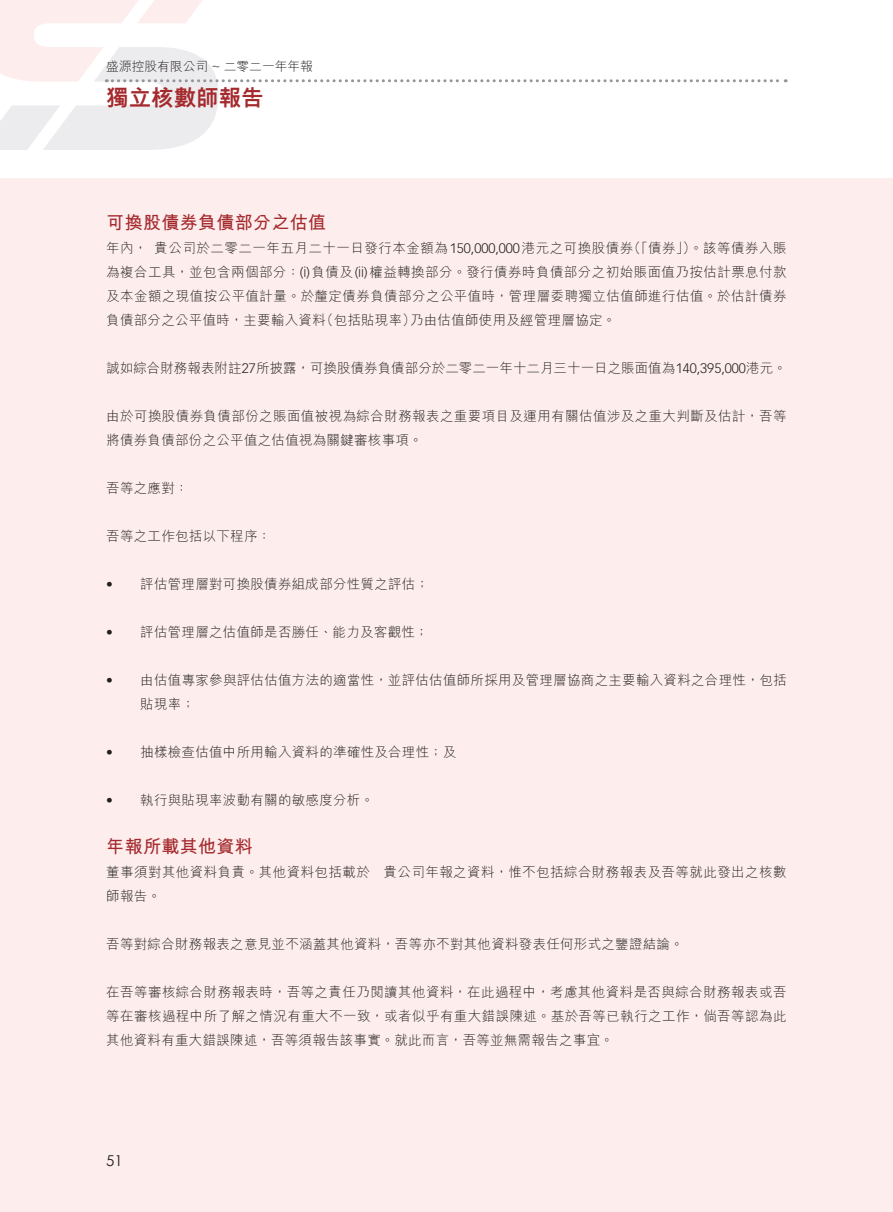
<style>
.page{position:relative;width:893px;height:1212px;background:#fff}
.page>*{position:absolute;margin:0;border:0;box-sizing:border-box;transform-origin:0 0}
.t1{font:800 22.5px "M Hei HK";color:#a52a2e}
.t2{font:700 18px "M Hei HK";letter-spacing:.02em;color:#a52a2e}
.t3{font:15px "Century Gothic";color:#231f20}
.t4{font:300 13.5px/24px "M Hei HK";letter-spacing:.02em;color:#231f20}
.t5{font:300 13.5px "M Hei HK";color:#231f20}
.t6{font:300 13.5px "M Hei HK";letter-spacing:.04em;color:#231f20}
.t7{font:300 13.5px "Vectora LT Std";color:#231f20}
.t8{font:300 12.75px "M Hei HK";color:#231f20}
.s1{font-family:"Vectora LT Std"}
</style>
<div class="page">
<div style="left:0;top:179px;width:893px;height:1033px;background:#fdeeed"></div>
<svg style="left:0;top:0;width:786px;height:150px"></svg>
<p class="t8" style="left:106px;top:60px;width:208px">盛源控股有限公司 ~ 二零二一年年報</p>
<h1 class="t1" style="left:106px;top:87px;width:159px">獨立核數師報告</h1>
<h2 class="t2" style="left:106px;top:209px;width:221px">可換股債券負債部分之估值</h2>
<p class="t6" style="left:628px;top:241px;width:161px">（「債券」）。該等債券入賬</p>
<p class="t6" style="left:154px;top:241px;width:480px">貴公司於二零二一年五月二十一日發行本金額為<span class="s1">150,000,000</span>港元之可換股債券</p>
<p class="t4" style="left:106px;top:236px;width:43px">年內，</p>
<p class="t4" style="left:106px;top:260px;width:682px">為複合工具，並包含兩個部分： <span class="s1">)i(</span> 負債及 <span class="s1">)i i(</span> 權益轉換部分。發行債券時負債部分之初始賬面值乃按估計票息付款</p>
<p class="t4" style="left:106px;top:284px;width:682px">及本金額之現值按公平值計量。於釐定債券負債部分之公平值時，管理層委聘獨立估值師進行估值。於估計債券</p>
<p class="t4" style="left:410px;top:308px;width:208px">乃由估值師使用及經管理層協定。</p>
<p class="t4" style="left:320px;top:308px;width:97px">（包括貼現率）</p>
<p class="t4" style="left:106px;top:308px;width:221px">負債部分之公平值時，主要輸入資料</p>
<p class="t5" style="left:106px;top:361px;width:682px">誠如綜合財務報表附註<span class="s1">27</span>所披露，可換股債券負債部分於二零二一年十二月三十一日之賬面值為<span class="s1">140,395,000</span>港元。</p>
<p class="t4" style="left:106px;top:404px;width:682px">由於可換股債券負債部份之賬面值被視為綜合財務報表之重要項目及運用有關估值涉及之重大判斷及估計，吾等將債券負債部份之公平值之估值視為關鍵審核事項。</p>
<p class="t4" style="left:106px;top:476px;width:84px">吾等之應對：</p>
<p class="t4" style="left:106px;top:524px;width:166px">吾等之工作包括以下程序：</p>
<p class="t4" style="left:140px;top:572px;width:290px">評估管理層對可換股債券組成部分性質之評估;</p>
<p class="t7" style="left:106px;top:576px;width:8px">•</p>
<p class="t7" style="left:106px;top:624px;width:8px">•</p>
<p class="t7" style="left:106px;top:672px;width:8px">•</p>
<p class="t7" style="left:106px;top:744px;width:8px">•</p>
<p class="t4" style="left:140px;top:620px;width:290px">評估管理層之估值師是否勝任、能力及客觀性;</p>
<p class="t4" style="left:140px;top:668px;width:648px">由估值專家參與評估估值方法的適當性，並評估估值師所採用及管理層協商之主要輸入資料之合理性，包括</p>
<p class="t4" style="left:140px;top:692px;width:56px">貼現率;</p>
<p class="t4" style="left:140px;top:740px;width:317px">抽樣檢查估值中所用輸入資料的準確性及合理性；及</p>
<p class="t4" style="left:140px;top:788px;width:235px">執行與貼現率波動有關的敏感度分析。</p>
<p class="t7" style="left:106px;top:792px;width:8px">•</p>
<h2 class="t2" style="left:106px;top:833px;width:148px">年報所載其他資料</h2>
<p class="t4" style="left:384px;top:860px;width:404px">貴公司年報之資料，惟不包括綜合財務報表及吾等就此發出之核數</p>
<p class="t4" style="left:106px;top:860px;width:265px">董事須對其他資料負責。其他資料包括載於師報告。</p>
<p class="t4" style="left:106px;top:932px;width:579px">吾等對綜合財務報表之意見並不涵蓋其他資料，吾等亦不對其他資料發表任何形式之鑒證結論。</p>
<p class="t4" style="left:106px;top:980px;width:682px;text-align:justify">在吾等審核綜合財務報表時，吾等之責任乃閱讀其他資料，在此過程中，考慮其他資料是否與綜合財務報表或吾等在審核過程中所了解之情況有重大不一致，或者似乎有重大錯誤陳述。基於吾等已執行之工作，倘吾等認為此其他資料有重大錯誤陳述，吾等須報告該事實。就此而言，吾等並無需報告之事宜。</p>
<p class="t3" style="left:106px;top:1150px;width:18px">51</p>
</div>
